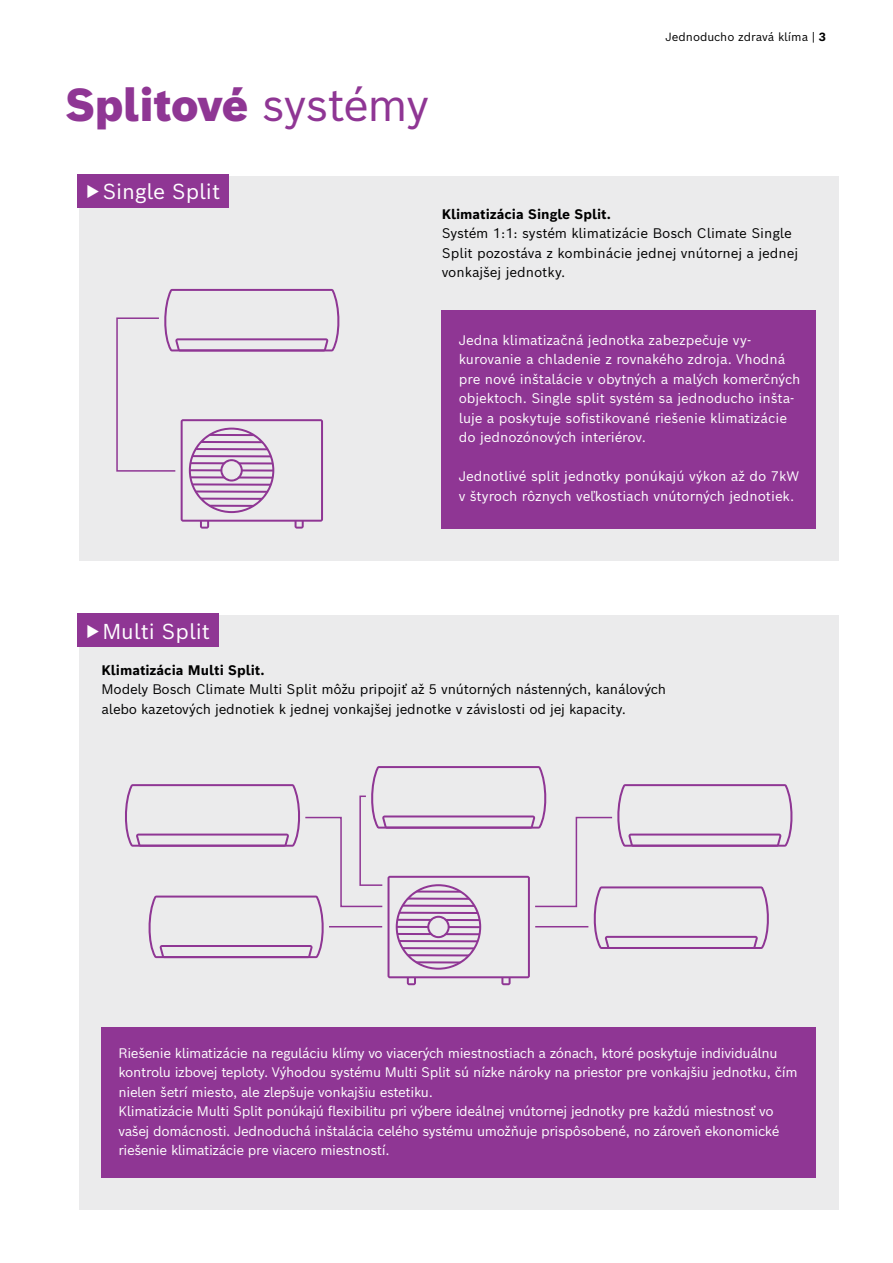
<style>
.page{position:relative;width:893px;height:1263px;background:#fff}
.page>*{position:absolute;margin:0;border:0;box-sizing:border-box;transform-origin:0 0}
.t1{font:900 45px "Bosch Sans";letter-spacing:-.015em;color:#8f3694}
.t2{font:21px "Bosch Sans";color:#fff}
.t3{font:13.5px/19.5px "Bosch Sans";letter-spacing:-.025em;color:#fff}
.t4{font:13.5px/19.5px "Bosch Sans";color:#fff}
.t5{font:13.5px/19.5px "Bosch Sans";letter-spacing:-.01em;color:#000}
.t6{font:700 13.5px "Bosch Sans";color:#000}
.t7{font:11.55px "Bosch Sans";color:#000}
.s1{font-weight:400}
.s2{font-weight:700}
</style>
<div class="page">
<div style="left:79px;top:176px;width:759px;height:384px;background:#ebebec"></div>
<div style="left:442px;top:310px;width:374px;height:219px;background:#8f3694"></div>
<div style="left:77px;top:174px;width:152px;height:34px;background:#8f3694"></div>
<svg style="left:116px;top:289px;width:224px;height:240px"></svg>
<div style="left:79px;top:615px;width:759px;height:595px;background:#ebebec"></div>
<div style="left:102px;top:1027px;width:714px;height:150px;background:#8f3694"></div>
<div style="left:77px;top:613px;width:142px;height:34px;background:#8f3694"></div>
<svg style="left:125px;top:766px;width:668px;height:219px"></svg>
<h1 class="t1" style="left:66px;top:67px;width:365px">Splitové <span class="s1">systémy</span></h1>
<p class="t7" style="left:665px;top:27px;width:162px">Jednoducho zdravá klíma | <span class="s2">3</span></p>
<h2 class="t2" style="left:85px;top:174px;width:136px">▶Single Split</h2>
<p class="t6" style="left:442px;top:202px;width:171px">Klimatizácia Single Split.</p>
<p class="t5" style="left:442px;top:222px;width:358px">Systém 1:1: systém klimatizácie Bosch Climate Single<br>Split pozostáva z kombinácie jednej vnútornej a jednej vonkajšej jednotky.</p>
<p class="t4" style="left:459px;top:329px;width:343px">Jedna klimatizačná jednotka zabezpečuje vy&shy;kurovanie a chladenie z rovnakého zdroja. Vhodná pre nové inštalácie v obytných a malých komerčných objektoch. Single split systém sa jednoducho inšta&shy;luje a poskytuje sofistikované riešenie klimatizácie do jednozónových interiérov.</p>
<p class="t4" style="left:459px;top:465px;width:342px">Jednotlivé split jednotky ponúkajú výkon až do 7kW v štyroch rôznych veľkostiach vnútorných jednotiek.</p>
<h2 class="t2" style="left:85px;top:613px;width:126px">▶Multi Split</h2>
<p class="t6" style="left:102px;top:659px;width:165px">Klimatizácia Multi Split.</p>
<p class="t5" style="left:102px;top:679px;width:566px">Modely Bosch Climate Multi Split môžu pripojiť až 5 vnútorných nástenných, kanálových alebo kazetových jednotiek k jednej vonkajšej jednotke v závislosti od jej kapacity.</p>
<p class="t3" style="left:119px;top:1042px;width:681px">Riešenie klimatizácie na reguláciu klímy vo viacerých miestnostiach a zónach, ktoré poskytuje individuálnu kontrolu izbovej teploty. Výhodou systému Multi Split sú nízke nároky na priestor pre vonkajšiu jednotku, čím nielen šetrí miesto, ale zlepšuje vonkajšiu estetiku.<br>Klimatizácie Multi Split ponúkajú flexibilitu pri výbere ideálnej vnútornej jednotky pre každú miestnosť vo vašej domácnosti. Jednoduchá inštalácia celého systému umožňuje prispôsobené, no zároveň ekonomické riešenie klimatizácie pre viacero miestností.</p>
</div>
